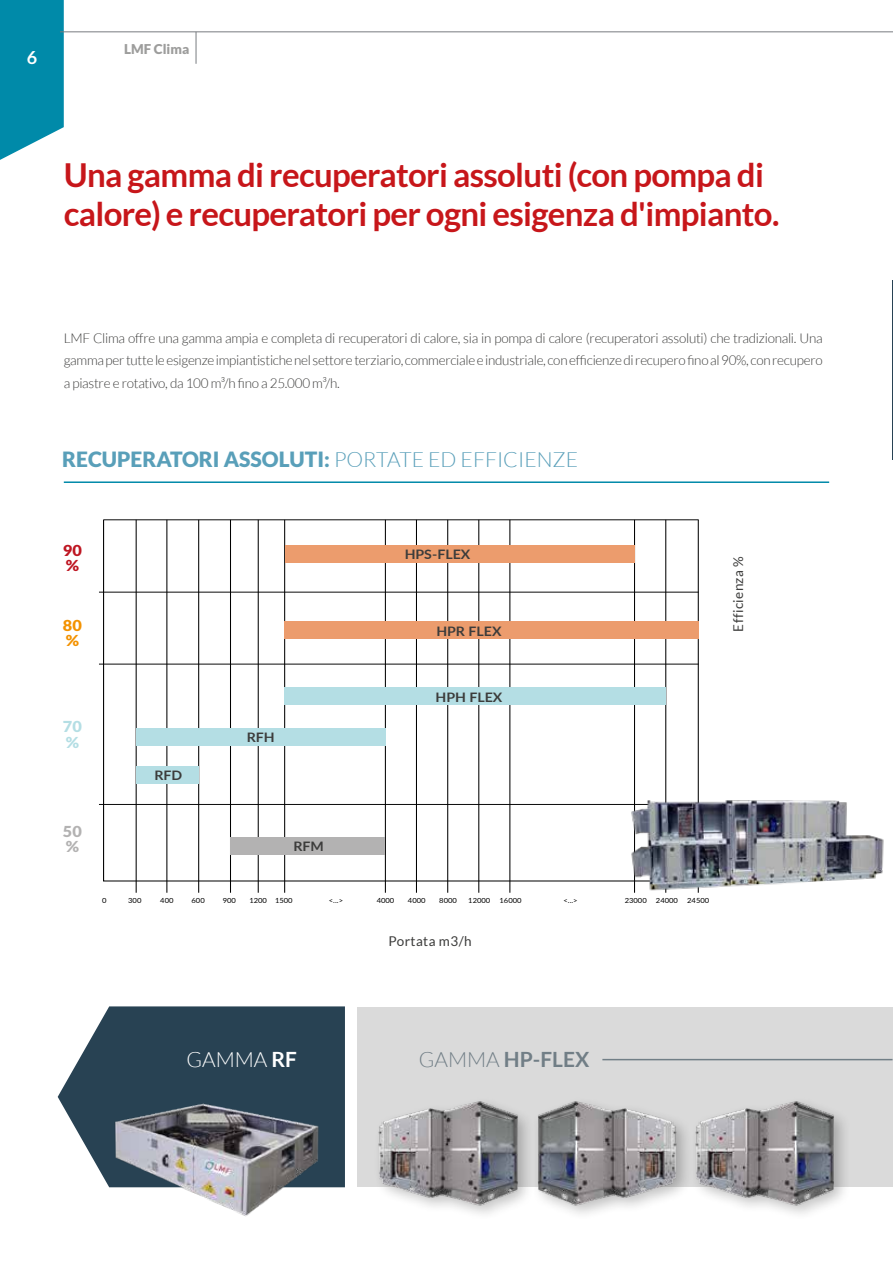
<style>
.page{position:relative;width:893px;height:1263px;background:#fff}
.page>*{position:absolute;margin:0;border:0;box-sizing:border-box;transform-origin:0 0}
.t1{font:700 33px/39.6px "Lato";letter-spacing:-.02em;color:#c7161a}
.t2{font:900 21px "Lato";color:#599fb9}
.t3{font:700 21px "Lato";color:#717e86}
.t4{font:300 21px "Lato";color:#fff}
.t5{font:700 18px "Lato";color:#fff}
.t6{font:900 15.15px/15.1px "Lato";color:#b3b2b2;scale:1.08 1}
.t7{font:900 15.15px/15.1px "Lato";color:#f39200;scale:1.08 1}
.t8{font:900 15.15px/15.1px "Lato";color:#b4dee4;scale:1.08 1}
.t9{font:900 15.15px/15.1px "Lato";color:#be1622;scale:1.08 1}
.t10{font:300 13.5px/22.5px "Lato";letter-spacing:-.02em;color:#3c3c3b;text-align:justify}
.t11{font:13.5px "Lato";letter-spacing:.03em;color:#3c3c3b}
.t12{font:900 13.5px "Lato";color:#9d9d9c}
.t13{font:700 13.05px "Lato";color:#3c3c3b;scale:1.08 1}
.t14{font:7.05px "Lato";color:#000;scale:1.08 1}
.s1{font-weight:300}
.s2{font-weight:700}
</style>
<div class="page">
<svg style="left:0;top:0;width:64px;height:160px;background:#1995b1"></svg>
<hr style="left:60px;top:31px;width:833px;height:1px;background:#787c80">
<hr style="left:196px;top:32px;width:1px;height:32px;background:#787c80">
<svg style="left:58px;top:1006px;width:287px;height:181px;fill:#284253"></svg>
<div style="left:358px;top:1007px;width:535px;height:179px;background:#dadada"></div>
<hr style="left:892px;top:280px;width:1px;height:180px;background:#284253">
<img style="left:106px;top:1083px;width:215px;height:134px">
<hr style="left:602px;top:1059px;width:290px;height:1px;background:#717e86">
<div style="left:373px;top:1096px;width:162px;height:125px;background:#000;opacity:.25"></div>
<img style="left:376px;top:1096px;width:150px;height:114px">
<div style="left:690px;top:1096px;width:161px;height:125px;background:#000;opacity:.25"></div>
<img style="left:693px;top:1096px;width:153px;height:114px">
<div style="left:532px;top:1096px;width:161px;height:125px;background:#000;opacity:.25"></div>
<img style="left:526px;top:1096px;width:153px;height:114px">
<hr style="left:64px;top:481px;width:765px;height:2px;background:#008aa9">
<svg style="left:102px;top:519px;width:596px;height:363px"></svg>
<hr style="left:104px;top:519px;width:595px;height:1px;background:#000">
<hr style="left:99px;top:592px;width:600px;height:1px;background:#000">
<hr style="left:99px;top:664px;width:600px;height:1px;background:#000">
<hr style="left:99px;top:804px;width:600px;height:1px;background:#000">
<hr style="left:136px;top:520px;width:1px;height:373px;background:#000">
<hr style="left:167px;top:520px;width:1px;height:373px;background:#000">
<hr style="left:198px;top:520px;width:1px;height:373px;background:#000">
<hr style="left:230px;top:520px;width:1px;height:373px;background:#000">
<hr style="left:258px;top:520px;width:1px;height:373px;background:#000">
<hr style="left:284px;top:520px;width:1px;height:373px;background:#000">
<hr style="left:416px;top:520px;width:1px;height:373px;background:#000">
<hr style="left:447px;top:520px;width:1px;height:373px;background:#000">
<hr style="left:385px;top:520px;width:1px;height:373px;background:#000">
<hr style="left:479px;top:520px;width:1px;height:373px;background:#000">
<hr style="left:510px;top:520px;width:1px;height:373px;background:#000">
<hr style="left:634px;top:520px;width:1px;height:373px;background:#000">
<hr style="left:665px;top:520px;width:1px;height:373px;background:#000">
<hr style="left:698px;top:520px;width:1px;height:373px;background:#000">
<div style="left:285px;top:546px;width:349px;height:17px;background:#ec9c6d"></div>
<div style="left:284px;top:622px;width:414px;height:17px;background:#ec9c6d"></div>
<div style="left:136px;top:729px;width:250px;height:17px;background:#b4dee4"></div>
<div style="left:136px;top:766px;width:63px;height:17px;background:#b4dee4"></div>
<div style="left:230px;top:837px;width:155px;height:17px;background:#b3b2b2"></div>
<div style="left:284px;top:687px;width:382px;height:18px;background:#b4dee4"></div>
<img style="left:627px;top:798px;width:257px;height:95px">
<h3 class="t5" style="left:27px;top:47px;width:12px">6</h3>
<p class="t12" style="left:124px;top:41px;width:67px">LMF Clima</p>
<h1 class="t1" style="left:64px;top:154px;width:717px">Una gamma di recuperatori assoluti (con pompa di calore) e recuperatori per ogni esigenza d'impianto.</h1>
<p class="t10" style="left:64px;top:326px;width:760px">LMF Clima offre una gamma ampia e completa di recuperatori di calore, sia in pompa di calore (recuperatori assoluti) che tradizionali. Una gamma per tutte le esigenze impiantistiche nel settore terziario, commerciale e industriale, con efficienze di recupero fino al 90%, con recupero a piastre e rotativo, da 100 m³/h fino a 25.000 m³/h.</p>
<h2 class="t2" style="left:62px;top:447px;width:517px">RECUPERATORI ASSOLUTI: <span class="s1">PORTATE ED EFFICIENZE</span></h2>
<p class="t9" style="left:63px;top:542px;width:19px">90 %</p>
<p class="t7" style="left:63px;top:618px;width:19px">80 %</p>
<p class="t8" style="left:63px;top:719px;width:19px">70 %</p>
<p class="t6" style="left:63px;top:823px;width:19px">50 %</p>
<p class="t13" style="left:405px;top:545px;width:62px">HPS-FLEX</p>
<p class="t13" style="left:436px;top:621px;width:62px">HPR FLEX</p>
<p class="t13" style="left:154px;top:765px;width:27px">RFD</p>
<p class="t13" style="left:247px;top:728px;width:27px">RFH</p>
<p class="t13" style="left:294px;top:836px;width:30px">RFM</p>
<p class="t13" style="left:435px;top:688px;width:63px">HPH FLEX</p>
<p class="t14" style="left:102px;top:895px;width:6px">0</p>
<p class="t14" style="left:128px;top:895px;width:14px">300</p>
<p class="t14" style="left:160px;top:895px;width:14px">400</p>
<p class="t14" style="left:192px;top:895px;width:14px">600</p>
<p class="t14" style="left:223px;top:895px;width:14px">900</p>
<p class="t14" style="left:249px;top:895px;width:42px">1200 1500</p>
<p class="t14" style="left:329px;top:895px;width:15px">&lt;...&gt;</p>
<p class="t14" style="left:377px;top:895px;width:18px">4000</p>
<p class="t14" style="left:408px;top:895px;width:18px">4000</p>
<p class="t14" style="left:439px;top:895px;width:18px">8000</p>
<p class="t14" style="left:468px;top:895px;width:22px">12000</p>
<p class="t14" style="left:500px;top:895px;width:22px">16000</p>
<p class="t14" style="left:563px;top:895px;width:15px">&lt;...&gt;</p>
<p class="t14" style="left:625px;top:895px;width:22px">23000</p>
<p class="t14" style="left:656px;top:895px;width:22px">24000</p>
<p class="t14" style="left:687px;top:895px;width:22px">24500</p>
<p class="t11" style="left:388px;top:933px;width:85px">Portata m3/h</p>
<p class="t11" style="left:731px;top:631px;width:77px;rotate:-90deg">Efficienza %</p>
<h2 class="t4" style="left:186px;top:1048px;width:112px">GAMMA <span class="s2">RF</span></h2>
<h2 class="t3" style="left:419px;top:1047px;width:172px"><span class="s1">GAMMA</span> HP-FLEX</h2>
</div>
